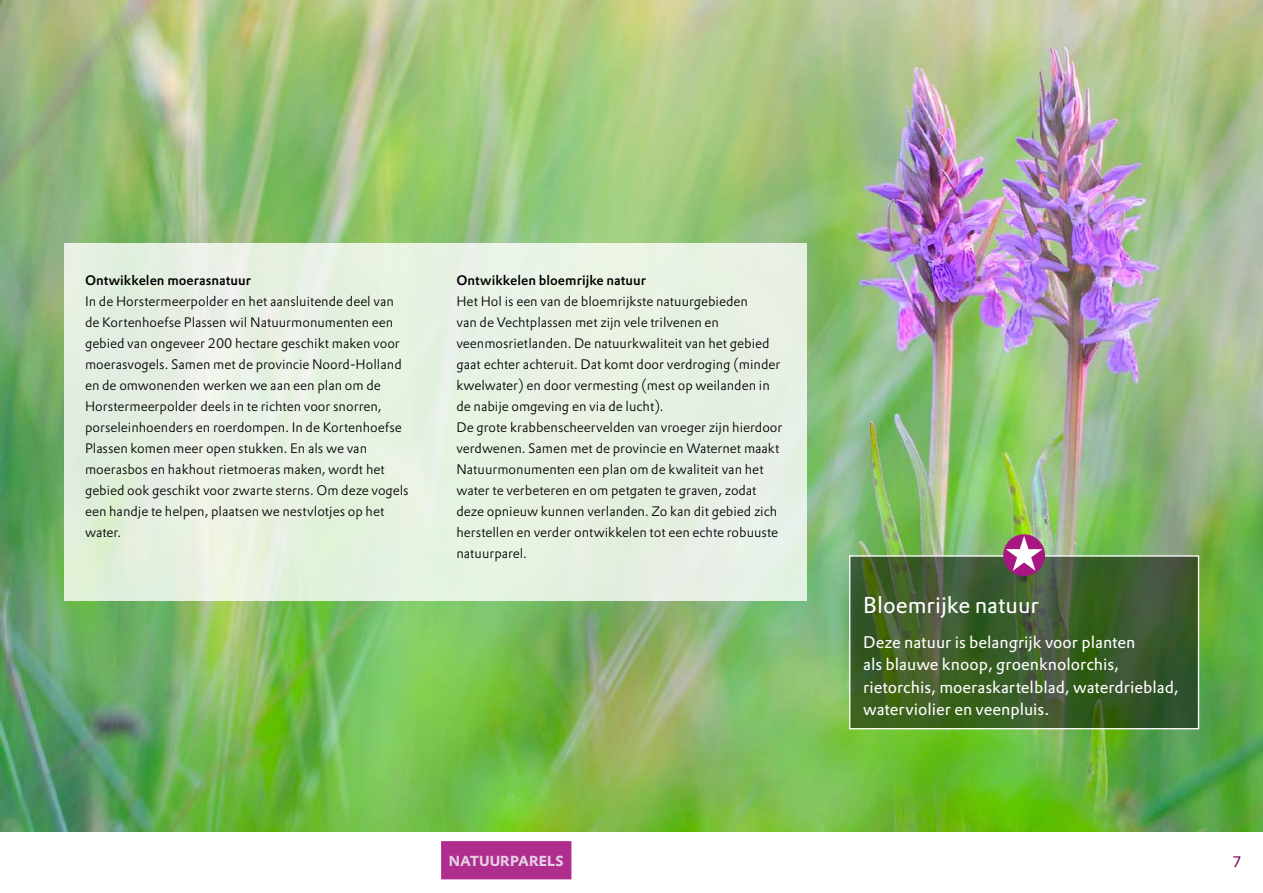
<style>
.page{position:relative;width:1263px;height:893px;background:#fff}
.page>*{position:absolute;margin:0;border:0;box-sizing:border-box;transform-origin:0 0}
.t1{font:22.5px "DTL Prokyon TOT";color:#fff}
.t2{font:16.5px/22.5px "DTL Prokyon TOT";color:#fff}
.t3{font:15px "DTL Prokyon TOT";color:#701060}
.t4{font:700 14.25px "DTL Prokyon TOT";color:#e2cae3}
.t5{font:300 13.5px/21px "DTL Prokyon TOT";color:#000}
.t6{font:500 13.5px "DTL Prokyon TOT";color:#000}
</style>
<div class="page">
<img style="left:0;top:0;width:1263px;height:831px">
<svg style="left:851px;top:557px;width:346px;height:170px;background:#3d5b2b"></svg>
<div style="left:849px;top:555px;width:350px;height:174px;border:1px solid #fff"></div>
<svg style="left:1003px;top:534px;width:42px;height:42px"></svg>
<div style="left:64px;top:243px;width:742px;height:357px;background:#e6f1e2"></div>
<div style="left:442px;top:842px;width:129px;height:37px;background:#af2d8d"></div>
<div style="left:441px;top:841px;width:130px;height:38px;border:2px solid #a71681"></div>
<p class="t6" style="left:85px;top:271px;width:168px">Ontwikkelen moerasnatuur</p>
<p class="t5" style="left:85px;top:291px;width:325px">In de Horstermeerpolder en het aansluitende deel van de Kortenhoefse Plassen wil Natuurmonumenten een gebied van ongeveer 200 hectare geschikt maken voor moerasvogels. Samen met de provincie Noord-Holland en de omwonenden werken we aan een plan om de Horstermeerpolder deels in te richten voor snorren, porseleinhoenders en roerdompen. In de Kortenhoefse Plassen komen meer open stukken. En als we van moerasbos en hakhout rietmoeras maken, wordt het gebied ook geschikt voor zwarte sterns. Om deze vogels een handje te helpen, plaatsen we nestvlotjes op het water.</p>
<p class="t6" style="left:456px;top:272px;width:191px">Ontwikkelen bloemrijke natuur</p>
<p class="t5" style="left:456px;top:291px;width:328px">Het Hol is een van de bloemrijkste natuurgebieden<br>van de Vechtplassen met zijn vele trilvenen en veenmosrietlanden. De natuurkwaliteit van het gebied gaat echter achteruit. Dat komt door verdroging (minder kwelwater) en door vermesting (mest op weilanden in de nabije omgeving en via de lucht).<br>De grote krabbenscheervelden van vroeger zijn hierdoor verdwenen. Samen met de provincie en Waternet maakt Natuurmonumenten een plan om de kwaliteit van het water te verbeteren en om petgaten te graven, zodat deze opnieuw kunnen verlanden. Zo kan dit gebied zich herstellen en verder ontwikkelen tot een echte robuuste natuurparel.</p>
<h1 class="t1" style="left:863px;top:590px;width:178px">Bloemrijke natuur</h1>
<p class="t2" style="left:863px;top:631px;width:317px">Deze natuur is belangrijk voor planten<br>als blauwe knoop, groenknolorchis, rietorchis, moeraskartelblad, waterdrieblad, waterviolier en veenpluis.</p>
<p class="t4" style="left:449px;top:851px;width:116px">NATUURPARELS</p>
<p class="t3" style="left:1232px;top:852px;width:11px">7</p>
</div>
